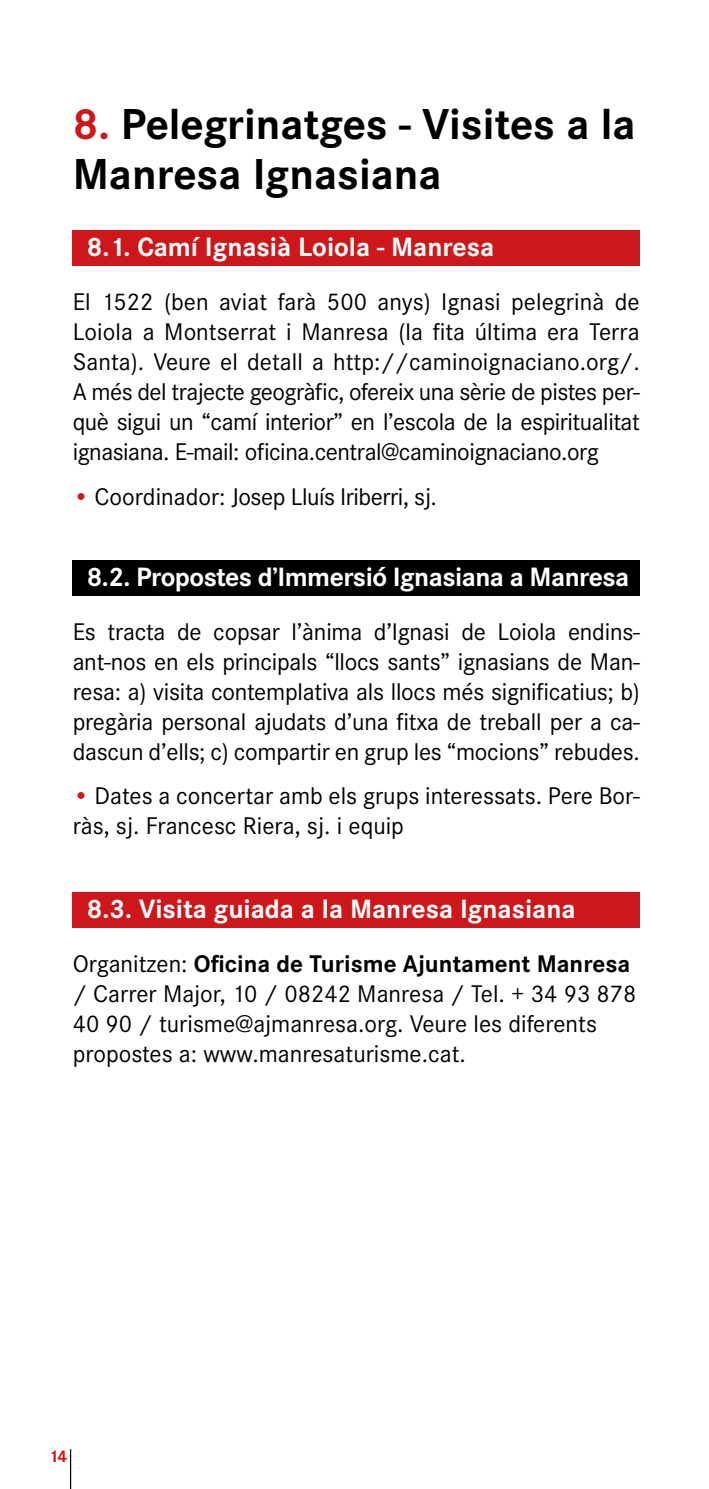
<style>
.page{position:relative;width:709px;height:1489px;background:#fff}
.page>*{position:absolute;margin:0;border:0;box-sizing:border-box;transform-origin:0 0}
.t1{font:700 45px/50px "Corporate S";color:#000}
.t2{font:700 27.5px "Corporate S";color:#fff}
.t3{font:700 27.5px "Corporate S";letter-spacing:-.02em;color:#fff}
.t4{font:25px/30px "Corporate S";color:#000;text-align:justify}
.t5{font:25px "Corporate S";letter-spacing:-.02em;color:#000}
.t6{font:700 17.5px "Corporate S";color:#cd171a}
.s1{color:#cd171a}
.s2{font-weight:600;color:#cd171a}
.s3{font-weight:700}
</style>
<div class="page">
<hr style="left:70px;top:1449px;width:1px;height:39px;background:#000">
<div style="left:73px;top:230px;width:567px;height:36px;background:#cd171a"></div>
<div style="left:73px;top:560px;width:567px;height:36px;background:#000"></div>
<div style="left:73px;top:892px;width:567px;height:36px;background:#cd171a"></div>
<h1 class="t1" style="left:73px;top:100px;width:564px"><span class="s1">8.</span> Pelegrinatges - Visites a la<br>Manresa Ignasiana</h1>
<p class="t2" style="left:87px;top:231px;width:409px">8.1. Camí Ignasià Loiola - Manresa</p>
<p class="t4" style="left:73px;top:287px;width:568px">El 1522 (ben aviat farà 500 anys) Ignasi pelegrinà de Loiola a Montserrat i Manresa (la fita última era Terra Santa). Veure el detall a http://caminoignaciano.org/.<br>A més del trajecte geogràfic, ofereix una sèrie de pistes per&shy;què sigui un “camí interior” en l’escola de la espiritualitat ignasiana. E-mail: oficina.central@caminoignaciano.org</p>
<p class="t5" style="left:73px;top:482px;width:365px"><span class="s2">•</span> Coordinador: Josep Lluís Iriberri, sj.</p>
<p class="t3" style="left:87px;top:560px;width:544px">8.2. Propostes d’Immersió Ignasiana a Manresa</p>
<p class="t4" style="left:73px;top:617px;width:568px">Es tracta de copsar l’ànima d’Ignasi de Loiola endins&shy;ant-nos en els principals “llocs sants” ignasians de Man&shy;resa: a) visita contemplativa als llocs més significatius; b) pregària personal ajudats d’una fitxa de treball per a ca&shy;dascun d’ells; c) compartir en grup les “mocions” rebudes.</p>
<p class="t4" style="left:73px;top:781px;width:568px"><span class="s2">•</span> Dates a concertar amb els grups interessats. Pere Bor&shy;ràs, sj. Francesc Riera, sj. i equip</p>
<p class="t2" style="left:87px;top:892px;width:490px">8.3. Visita guiada a la Manresa Ignasiana</p>
<p class="t4" style="left:73px;top:949px;width:565px;text-align:left">Organitzen: <span class="s3">Oficina de Turisme Ajuntament Manresa </span>/ Carrer Major, 10 / 08242 Manresa / Tel. + 34 93 878<br>40 90 / turisme@ajmanresa.org. Veure les diferents propostes a: www.manresaturisme.cat.</p>
<p class="t6" style="left:49px;top:1445px;width:20px">14</p>
</div>
